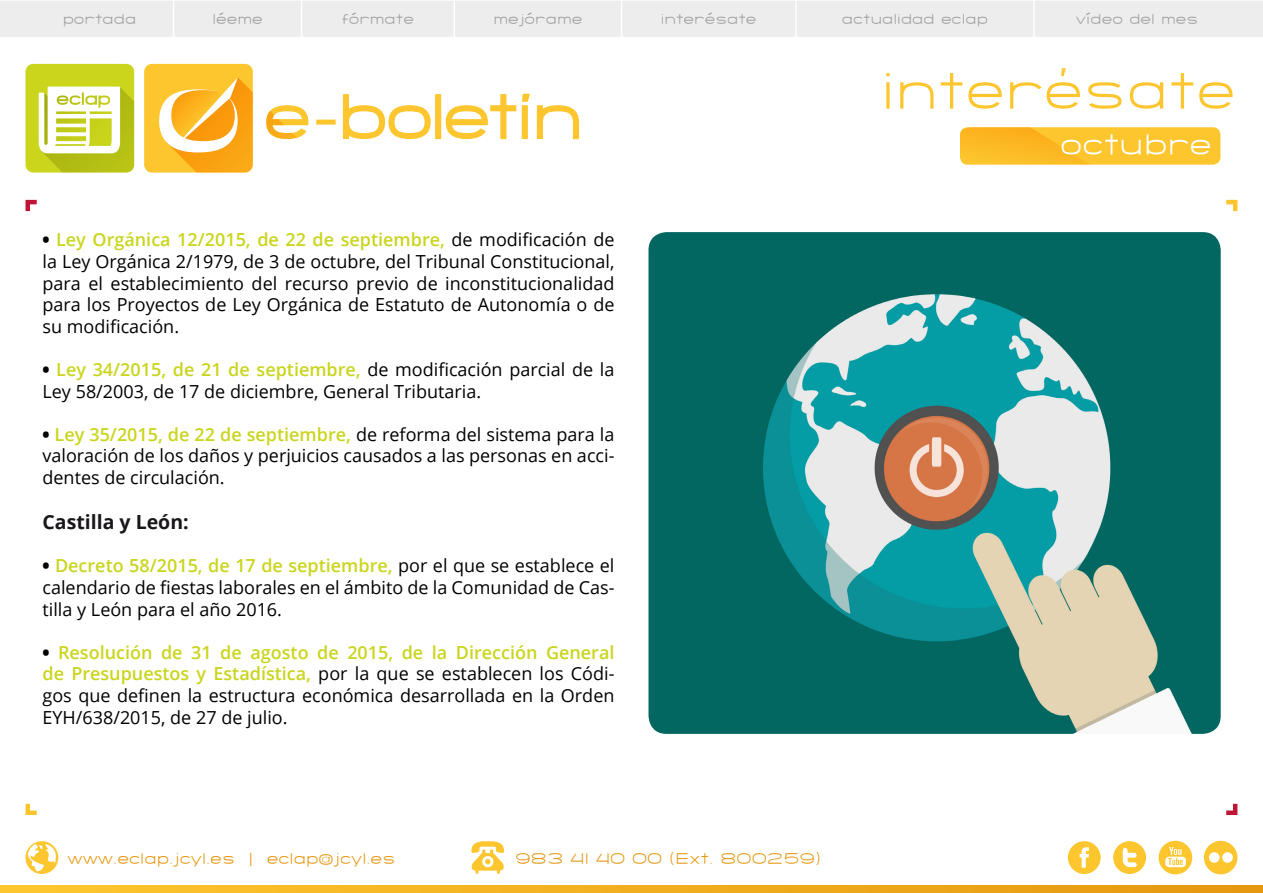
<style>
.page{position:relative;width:1263px;height:893px;background:#fff}
.page>*{position:absolute;margin:0;border:0;box-sizing:border-box;transform-origin:0 0}
.t1{font:300 31.5px "SF Grandezza";color:#fff}
.t2{font:700 19.5px "Open Sans";color:#1a171b}
.t3{font:18px/21.6px "Open Sans";color:#000;text-align:justify}
.t4{font:300 16.5px "SF Grandezza";color:#e69710}
.t5{font:300 15px "SF Grandezza";color:#9d9d9c}
.s1{font-weight:800}
.s2{font-weight:600;color:#cad51d}
</style>
<div class="page">
<div style="left:0;top:1px;width:1263px;height:36px;background:#ededed"></div>
<hr style="left:173px;top:0;width:1px;height:43px;background:#fff">
<hr style="left:301px;top:0;width:1px;height:43px;background:#fff">
<hr style="left:453px;top:0;width:2px;height:43px;background:#fff">
<hr style="left:621px;top:0;width:1px;height:43px;background:#fff">
<hr style="left:795px;top:0;width:2px;height:43px;background:#fff">
<hr style="left:1033px;top:0;width:2px;height:43px;background:#fff">
<svg style="left:26px;top:200px;width:11px;height:11px"></svg>
<svg style="left:1226px;top:200px;width:11px;height:11px"></svg>
<svg style="left:1226px;top:804px;width:11px;height:11px"></svg>
<svg style="left:26px;top:804px;width:11px;height:11px"></svg>
<svg style="left:1px;top:886px;width:1262px;height:7px;background:#f1af1f"></svg>
<svg style="left:1068px;top:841px;width:33px;height:33px"></svg>
<svg style="left:1113px;top:841px;width:33px;height:33px"></svg>
<svg style="left:1158px;top:841px;width:34px;height:33px"></svg>
<svg style="left:1204px;top:841px;width:33px;height:33px"></svg>
<svg style="left:471px;top:841px;width:33px;height:33px"></svg>
<svg style="left:26px;top:841px;width:32px;height:33px"></svg>
<div style="left:960px;top:127px;width:260px;height:38px;background:#fdc62f;border-radius:8px"></div>
<svg style="left:960px;top:127px;width:130px;height:38px"></svg>
<div style="left:144px;top:64px;width:109px;height:109px;background:#fdc62e;border-radius:8px"></div>
<svg style="left:159px;top:77px;width:94px;height:96px"></svg>
<svg style="left:266px;top:94px;width:313px;height:45px"></svg>
<div style="left:26px;top:64px;width:108px;height:109px;background:#cad51c;border-radius:8px"></div>
<svg style="left:39px;top:87px;width:95px;height:86px"></svg>
<img style="left:648px;top:232px;width:573px;height:502px">
<svg style="left:886px;top:68px;width:346px;height:41px"></svg>
<p class="t5" style="left:63px;top:10px;width:75px">portada</p>
<p class="t5" style="left:212px;top:10px;width:52px">léeme</p>
<p class="t5" style="left:342px;top:10px;width:74px">fórmate</p>
<p class="t5" style="left:493px;top:10px;width:90px">mejórame</p>
<p class="t5" style="left:661px;top:10px;width:97px">interésate</p>
<p class="t5" style="left:842px;top:10px;width:148px">actualidad eclap</p>
<p class="t5" style="left:1076px;top:10px;width:124px">vídeo del mes</p>
<p class="t3" style="left:43px;top:229px;width:573px"><span class="s1">•</span> <span class="s2">Ley Orgánica 12/2015, de 22 de septiembre,</span> de modificación de la Ley Orgánica 2/1979, de 3 de octubre, del Tribunal Constitucional, para el establecimiento del recurso previo de inconstitucionalidad para los Proyectos de Ley Orgánica de Estatuto de Autonomía o de su modificación.</p>
<p class="t3" style="left:43px;top:358px;width:573px"><span class="s1">•</span> <span class="s2">Ley 34/2015, de 21 de septiembre,</span> de modificación parcial de la<br>Ley 58/2003, de 17 de diciembre, General Tributaria.</p>
<p class="t3" style="left:43px;top:423px;width:573px"><span class="s1">•</span> <span class="s2">Ley 35/2015, de 22 de septiembre,</span> de reforma del sistema para la valoración de los daños y perjuicios causados a las personas en acci&shy;dentes de circulación.</p>
<p class="t2" style="left:43px;top:508px;width:148px">Castilla y León:</p>
<p class="t3" style="left:43px;top:554px;width:573px"><span class="s1">•</span> <span class="s2">Decreto 58/2015, de 17 de septiembre,</span> por el que se establece el calendario de fiestas laborales en el ámbito de la Comunidad de Cas&shy;tilla y León para el año 2016.</p>
<p class="t3" style="left:43px;top:641px;width:573px"><span class="s1">•</span> <span class="s2">Resolución de 31 de agosto de 2015, de la Dirección General de Presupuestos y Estadística,</span> por la que se establecen los Códi&shy;gos que definen la estructura económica desarrollada en la Orden EYH/638/2015, de 27 de julio.</p>
<p class="t4" style="left:67px;top:847px;width:329px">www.eclap.jcyl.es | eclap@jcyl.es</p>
<p class="t4" style="left:515px;top:847px;width:307px">983 41 40 00 (Ext. 800259)</p>
<h1 class="t1" style="left:1060px;top:124px;width:153px">octubre</h1>
</div>
